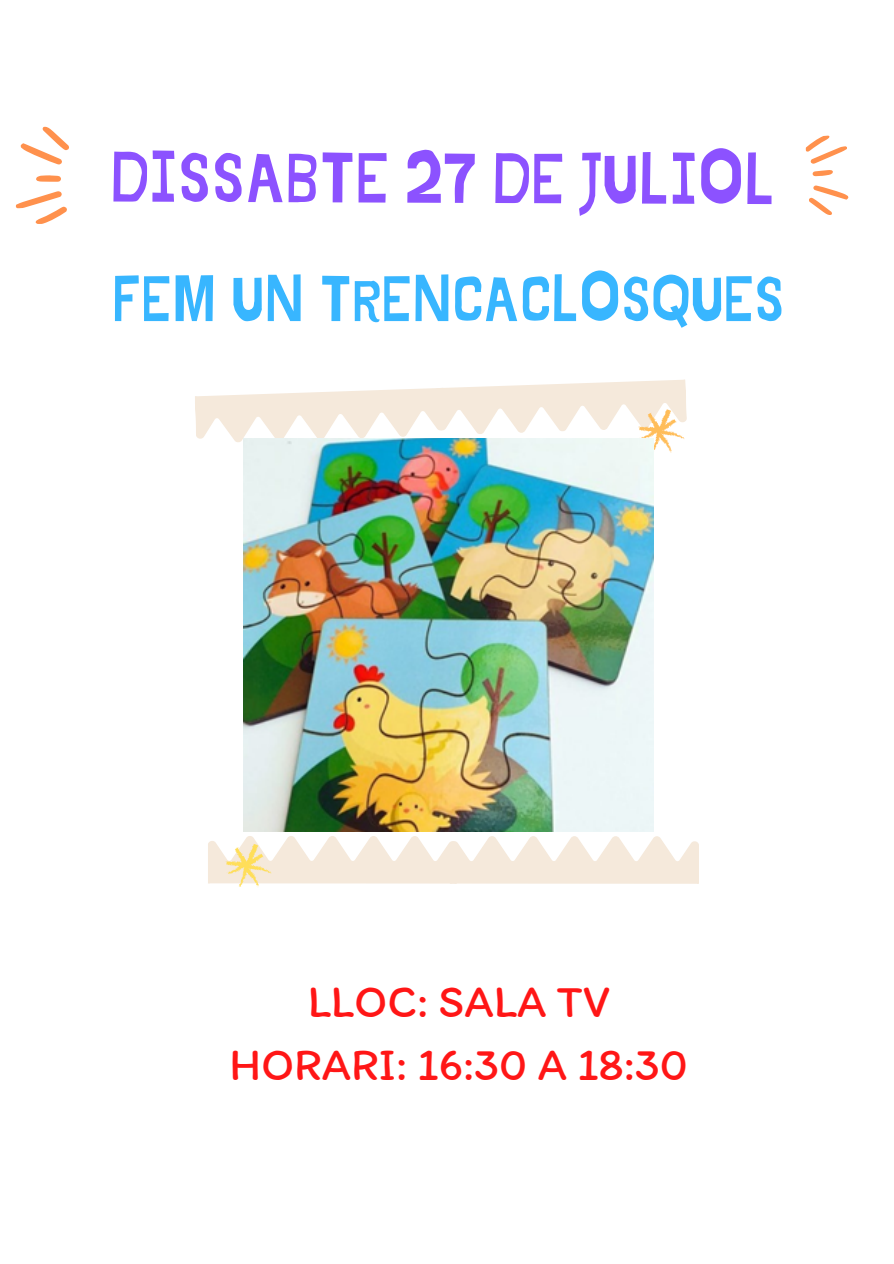
<style>
.page{position:relative;width:894px;height:1264px;background:#fff}
.page>*{position:absolute;margin:0;border:0;box-sizing:border-box;transform-origin:0 0}
.t1{font:70.5px "Jingleberry";letter-spacing:-.005em;color:#8c52ff}
.t2{font:64.05px "Jingleberry";color:#38b6ff}
.t3{font:45.9px "Itim";color:#ff1616}
.t4{font:45.75px "Itim";color:#ff1616}
</style>
<div class="page">
<svg style="left:195px;top:379px;width:492px;height:82px"></svg>
<svg style="left:208px;top:824px;width:490px;height:63px"></svg>
<svg style="left:15px;top:191px;width:52px;height:33px"></svg>
<svg style="left:20px;top:126px;width:49px;height:39px"></svg>
<svg style="left:36px;top:175px;width:25px;height:7px"></svg>
<svg style="left:805px;top:135px;width:42px;height:29px"></svg>
<svg style="left:809px;top:185px;width:39px;height:30px"></svg>
<svg style="left:812px;top:170px;width:20px;height:6px"></svg>
<img style="left:243px;top:438px;width:410px;height:393px">
<p class="t1" style="left:111px;top:146px;width:665px">DISSABTE 27 DE JULIOL</p>
<h1 class="t2" style="left:113px;top:270px;width:673px">FEM UN TRENCACLOSQUES</h1>
<h1 class="t3" style="left:307px;top:973px;width:303px">LLOC: SALA TV</h1>
<p class="t4" style="left:229px;top:1036px;width:460px">HORARI: 16:30 A 18:30</p>
</div>
